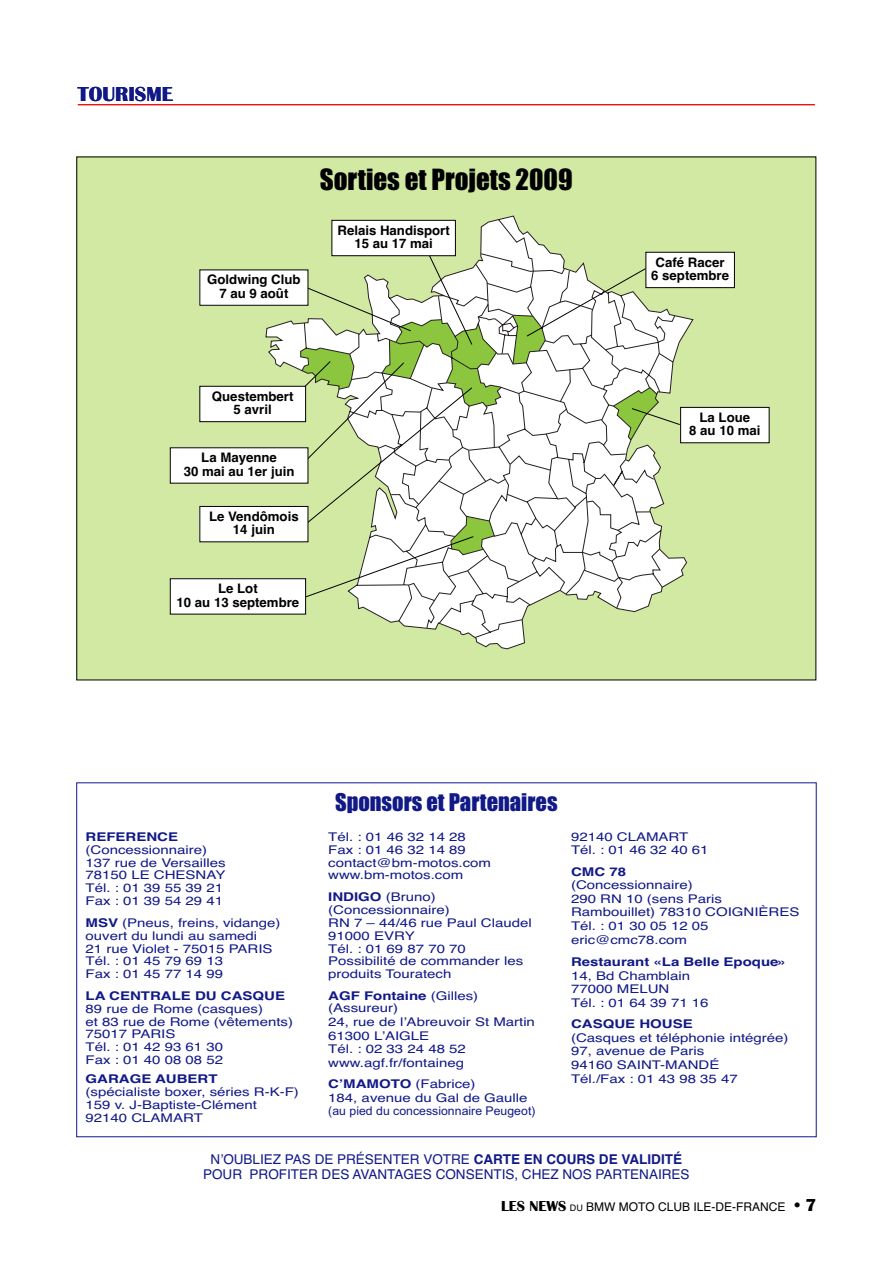
<style>
.page{position:relative;width:893px;height:1263px;background:#fff}
.page>*{position:absolute;margin:0;border:0;box-sizing:border-box;transform-origin:0 0}
.t1{font:27px "Impact";color:#000}
.t2{font:22.5px "Impact";color:#111987}
.t3{font:700 21px "Britannic";color:#111987}
.t4{font:13.5px/15.3px "Helvetica";color:#111987;text-align:center}
.t5{font:700 13.05px/13.5px "Helvetica";color:#000;text-align:center}
.t6{font:12px/12.9px "Helvetica";color:#111987;scale:1.25 1}
.t7{font:700 12px "Helvetica";color:#111987;scale:1.25 1}
.t8{font:12px "Helvetica";color:#000}
.t9{font:12px "Arial Narrow";color:#111987;scale:1.25 1}
.s1{font-weight:700}
.s2{font-family:"Britannic";font-weight:700;font-size:15px}
.s3{font-size:9px}
.s4{font-family:"Britannic";font-weight:700;font-size:18px}
</style>
<div class="page">
<hr style="left:78px;top:104px;width:737px;height:1px;background:#f00">
<div style="left:77px;top:157px;width:739px;height:523px;background:#d1e9a3"></div>
<div style="left:680px;top:407px;width:89px;height:36px;background:#fff"></div>
<div style="left:680px;top:407px;width:89px;height:36px;border:1px solid #000"></div>
<div style="left:646px;top:252px;width:88px;height:36px;background:#fff"></div>
<div style="left:645px;top:252px;width:90px;height:36px;border:1px solid #000"></div>
<div style="left:170px;top:448px;width:138px;height:35px;background:#fff"></div>
<div style="left:200px;top:270px;width:108px;height:35px;background:#fff"></div>
<div style="left:199px;top:270px;width:109px;height:36px;border:1px solid #000"></div>
<div style="left:200px;top:506px;width:108px;height:36px;background:#fff"></div>
<div style="left:199px;top:506px;width:109px;height:36px;border:1px solid #000"></div>
<div style="left:170px;top:579px;width:136px;height:35px;background:#fff"></div>
<div style="left:170px;top:578px;width:136px;height:36px;border:1px solid #000"></div>
<svg style="left:266px;top:216px;width:427px;height:433px"></svg>
<div style="left:200px;top:386px;width:106px;height:36px;background:#fff"></div>
<div style="left:199px;top:386px;width:107px;height:36px;border:1px solid #000"></div>
<h3 class="t3" style="left:78px;top:87px;width:97px">TOURISME</h3>
<p class="t5" style="left:207px;top:274px;width:95px">Goldwing Club<br>7 au 9 août</p>
<h1 class="t1" style="left:320px;top:171px;width:254px">Sorties et Projets 2009</h1>
<p class="t5" style="left:337px;top:225px;width:114px">Relais Handisport<br>15 au 17 mai</p>
<p class="t5" style="left:212px;top:390px;width:83px">Questembert<br>5 avril</p>
<p class="t5" style="left:184px;top:452px;width:112px">La Mayenne<br>30 mai au 1er juin</p>
<p class="t5" style="left:209px;top:511px;width:91px">Le Vendômois<br>14 juin</p>
<p class="t5" style="left:177px;top:583px;width:124px">Le Lot<br>10 au 13 septembre</p>
<p class="t5" style="left:651px;top:256px;width:79px">Café Racer<br>6 septembre</p>
<p class="t5" style="left:689px;top:412px;width:73px">La Loue<br>8 au 10 mai</p>
<p class="t7" style="left:86px;top:832px;width:75px">REFERENCE</p>
<p class="t6" style="left:86px;top:844px;width:114px">(Concessionnaire)<br>137 rue de Versailles<br>78150 LE CHESNAY<br>Tél. : 01 39 55 39 21<br>Fax : 01 39 54 29 41</p>
<p class="t6" style="left:86px;top:917px;width:158px"><span class="s1">MSV</span> (Pneus, freins, vidange) ouvert du lundi au samedi<br>21 rue Violet - 75015 PARIS<br>Tél. : 01 45 79 69 13<br>Fax : 01 45 77 14 99</p>
<p class="t7" style="left:86px;top:991px;width:161px">LA CENTRALE DU CASQUE</p>
<p class="t6" style="left:86px;top:1003px;width:168px">89 rue de Rome (casques)<br>et 83 rue de Rome (vêtements)<br>75017 PARIS<br>Tél. : 01 42 93 61 30<br>Fax : 01 40 08 08 52</p>
<p class="t7" style="left:86px;top:1075px;width:107px">GARAGE AUBERT</p>
<p class="t6" style="left:86px;top:1087px;width:172px">(spécialiste boxer, séries R-K-F)<br>159 v. J-Baptiste-Clément<br>92140 CLAMART</p>
<h2 class="t2" style="left:335px;top:795px;width:224px">Sponsors et Partenaires</h2>
<p class="t6" style="left:328px;top:831px;width:132px">Tél. : 01 46 32 14 28<br>Fax : 01 46 32 14 89 contact@bm-motos.com www.bm-motos.com</p>
<p class="t6" style="left:328px;top:891px;width:164px"><span class="s1">INDIGO</span> (Bruno) (Concessionnaire)<br>RN 7 – 44/46 rue Paul Claudel<br>91000 EVRY<br>Tél. : 01 69 87 70 70<br>Possibilité de commander les produits Touratech</p>
<p class="t6" style="left:328px;top:990px;width:167px;line-height:13.5px"><span class="s1">AGF Fontaine</span> (Gilles) (Assureur)<br>24, rue de l’Abreuvoir St Martin<br>61300 L’AIGLE<br>Tél. : 02 33 24 48 52 www.agf.fr/fontaineg</p>
<p class="t6" style="left:328px;top:1078px;width:161px;line-height:13.6px"><span class="s1">C’MAMOTO</span> (Fabrice)<br>184, avenue du Gal de Gaulle</p>
<p class="t9" style="left:328px;top:1107px;width:167px">(au pied du concessionnaire Peugeot)</p>
<p class="t6" style="left:571px;top:831px;width:112px;line-height:13.6px">92140 CLAMART<br>Tél. : 01 46 32 40 61</p>
<p class="t7" style="left:571px;top:867px;width:45px">CMC 78</p>
<p class="t6" style="left:571px;top:879px;width:184px;line-height:13.6px">(Concessionnaire)<br>290 RN 10 (sens Paris<br>Rambouillet) 78310 COIGNIÈRES<br>Tél. : 01 30 05 12 05 eric@cmc78.com</p>
<p class="t7" style="left:571px;top:957px;width:174px">Restaurant «La Belle Epoque»</p>
<p class="t6" style="left:571px;top:970px;width:112px;line-height:13.6px">14, Bd Chamblain<br>77000 MELUN<br>Tél. : 01 64 39 71 16</p>
<p class="t7" style="left:571px;top:1019px;width:99px">CASQUE HOUSE</p>
<p class="t6" style="left:571px;top:1032px;width:176px;line-height:13.6px">(Casques et téléphonie intégrée)<br>97, avenue de Paris<br>94160 SAINT-MANDÉ<br>Tél./Fax : 01 43 98 35 47</p>
<p class="t4" style="left:203px;top:1153px;width:488px">N’OUBLIEZ PAS DE PRÉSENTER VOTRE <span class="s1">CARTE EN COURS DE VALIDITÉ<br></span>POUR PROFITER DES AVANTAGES CONSENTIS, CHEZ NOS PARTENAIRES</p>
<p class="t8" style="left:501px;top:1203px;width:317px"><span class="s2">LES NEWS</span> <span class="s3">DU</span> BMW MOTO CLUB ILE-DE-FRANCE <span class="s4">• 7</span></p>
</div>
